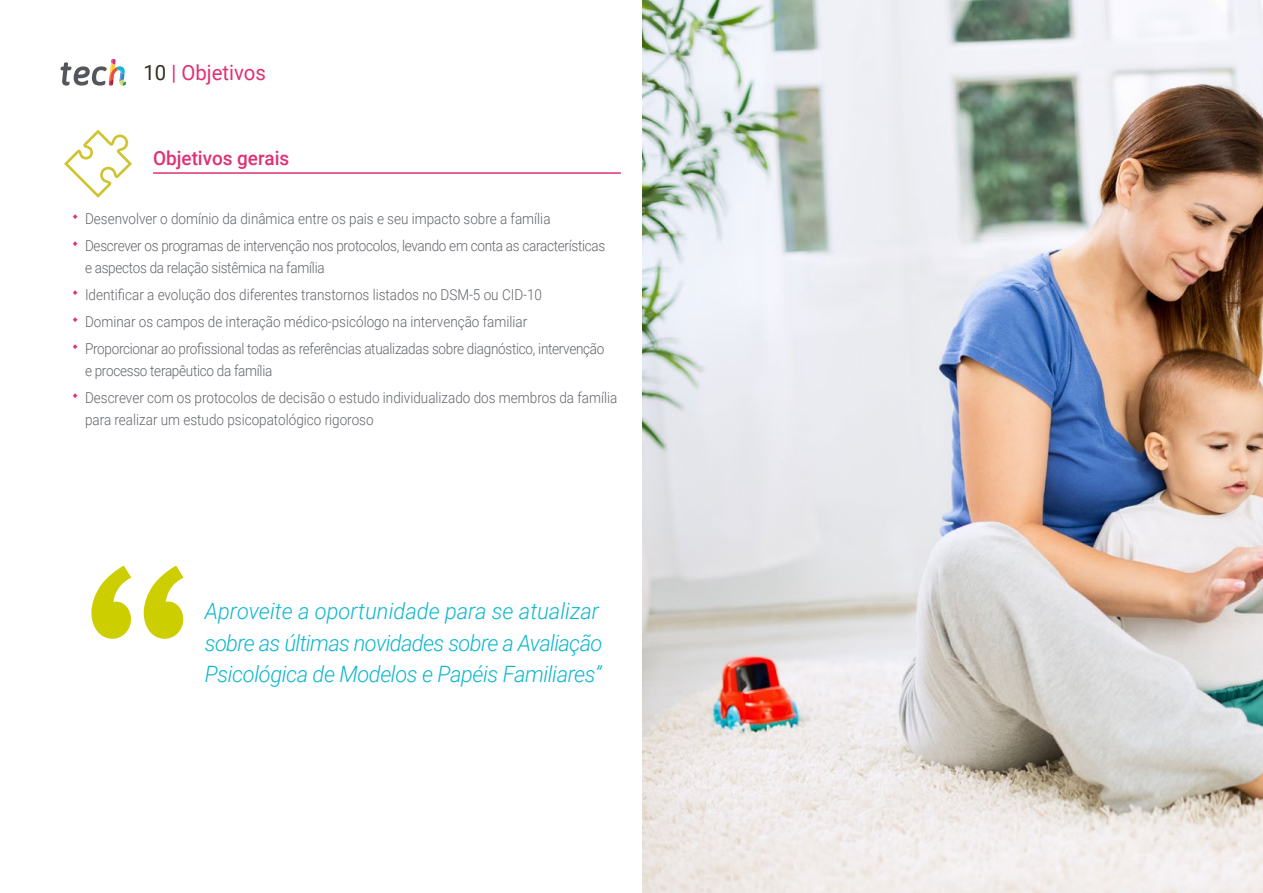
<style>
.page{position:relative;width:1263px;height:893px;background:#fff}
.page>*{position:absolute;margin:0;border:0;box-sizing:border-box;transform-origin:0 0}
.t1{font:italic 300 22.5px/31.5px "Roboto";letter-spacing:-.02em;color:#0fb6cf}
.t2{font:21px "Roboto";color:#df3174}
.t3{font:500 19.5px "Roboto";color:#df3174}
.t4{font:300 15px/26.7px "Roboto";color:#61646a;scale:.9 1}
.t5{font:300 15px/26.7px "Roboto";letter-spacing:-.02em;color:#61646a;scale:.9 1}
.s1{color:#312e20}
.s2{color:#dc3072}
</style>
<div class="page">
<img style="left:642px;top:0;width:621px;height:893px">
<hr style="left:153px;top:173px;width:468px;height:1px;background:#df3174">
<svg style="left:64px;top:130px;width:68px;height:68px"></svg>
<svg style="left:91px;top:566px;width:93px;height:73px"></svg>
<svg style="left:61px;top:59px;width:65px;height:27px"></svg>
<h2 class="t2" style="left:144px;top:57px;width:124px"><span class="s1">10</span> <span class="s2">|</span> Objetivos</h2>
<h3 class="t3" style="left:153px;top:144px;width:138px">Objetivos gerais</h3>
<p class="t5" style="left:85px;top:205px;width:580px">Desenvolver o domínio da dinâmica entre os pais e seu impacto sobre a família<br>Descrever os programas de intervenção nos protocolos, levando em conta as características</p>
<p class="t4" style="left:85px;top:254px;width:579px">e aspectos da relação sistêmica na família<br>Identificar a evolução dos diferentes transtornos listados no DSM-5 ou CID-10<br>Dominar os campos de interação médico-psicólogo na intervenção familiar Proporcionar ao profissional todas as referências atualizadas sobre diagnóstico, intervenção</p>
<p class="t4" style="left:85px;top:357px;width:593px">e processo terapêutico da família<br>Descrever com os protocolos de decisão o estudo individualizado dos membros da família</p>
<p class="t4" style="left:85px;top:406px;width:322px">para realizar um estudo psicopatológico rigoroso</p>
<h1 class="t1" style="left:205px;top:594px;width:399px">Aproveite a oportunidade para se atualizar sobre as últimas novidades sobre a Avaliação<br>Psicológica de Modelos e Papéis Familiares”</h1>
</div>
